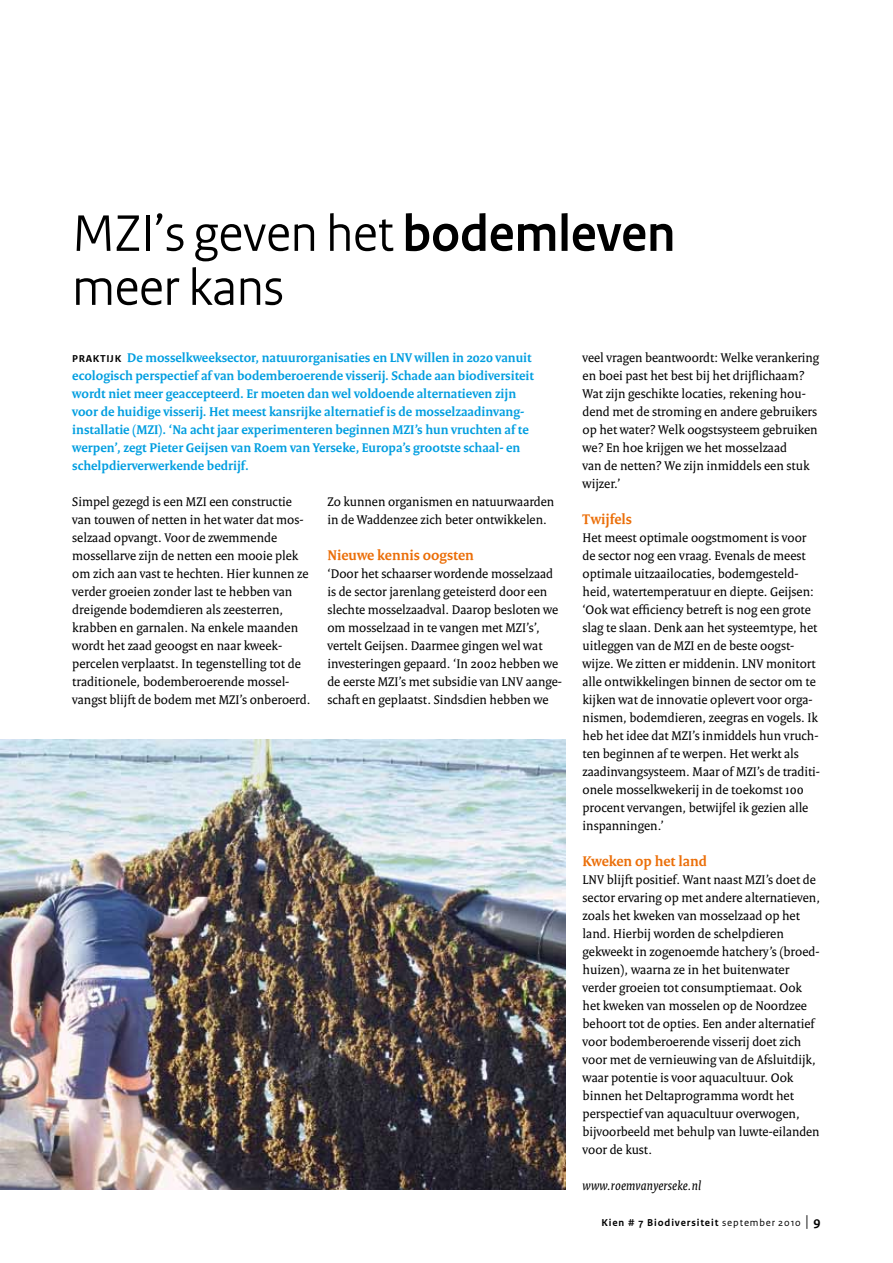
<style>
.page{position:relative;width:893px;height:1263px;background:#fff}
.page>*{position:absolute;margin:0;border:0;box-sizing:border-box;transform-origin:0 0}
.t1{font:54px/54px "Rijksoverheid Sans Heading";color:#000}
.t2{font:700 15px "Rijksoverheid Serif";color:#eb6e08}
.t3{font:13.5px/18px "Rijksoverheid Serif";color:#000}
.t4{font:700 13.5px/18px "Rijksoverheid Serif";color:#009ee0}
.t5{font:italic 13.5px "Rijksoverheid Serif";letter-spacing:.02em;color:#000}
.t6{font:700 10.5px "Rijksoverheid Sans Text";letter-spacing:.08em;color:#000}
.s1{font-weight:700}
.s2{font-family:"Rijksoverheid Sans Text";font-size:10.5px;color:#000}
.s3{font-weight:400}
.s4{font-weight:400;font-size:16.5px}
.s5{font-size:13.5px}
</style>
<div class="page">
<img style="left:0;top:740px;width:566px;height:450px">
<h1 class="t1" style="left:72px;top:207px;width:604px">MZI’s geven het <span class="s1">bodemleven </span>meer kans</h1>
<p class="t4" style="left:72px;top:348px;width:463px"><span class="s2">PRAKTIJK</span> De mosselkweeksector, natuurorganisaties en LNV willen in 2020 vanuit ecologisch perspectief af van bodemberoerende visserij. Schade aan biodiversiteit wordt niet meer geaccepteerd. Er moeten dan wel voldoende alternatieven zijn voor de huidige visserij. Het meest kansrijke alternatief is de mosselzaadinvang&shy;installatie (MZI). ‘Na acht jaar experimenteren beginnen MZI’s hun vruchten af te werpen’, zegt Pieter Geijsen van Roem van Yerseke, Europa’s grootste schaal- en schelpdierverwerkende bedrijf.</p>
<p class="t3" style="left:72px;top:492px;width:240px">Simpel gezegd is een MZI een constructie van touwen of netten in het water dat mos&shy;selzaad opvangt. Voor de zwemmende mossellarve zijn de netten een mooie plek om zich aan vast te hechten. Hier kunnen ze verder groeien zonder last te hebben van dreigende bodemdieren als zeesterren, krabben en garnalen. Na enkele maanden wordt het zaad geoogst en naar kweek&shy;percelen verplaatst. In tegenstelling tot de traditionele, bodemberoerende mossel&shy;vangst blijft de bodem met MZI’s onberoerd.</p>
<p class="t3" style="left:327px;top:492px;width:228px">Zo kunnen organismen en natuurwaarden in de Waddenzee zich beter ontwikkelen.</p>
<p class="t2" style="left:327px;top:546px;width:148px">Nieuwe kennis oogsten</p>
<p class="t3" style="left:327px;top:564px;width:236px">‘Door het schaarser wordende mosselzaad is de sector jarenlang geteisterd door een slechte mosselzaadval. Daarop besloten we om mosselzaad in te vangen met MZI’s’, vertelt Geijsen. Daarmee gingen wel wat investeringen gepaard. ‘In 2002 hebben we de eerste MZI’s met subsidie van LNV aange&shy;schaft en geplaatst. Sindsdien hebben we</p>
<p class="t3" style="left:583px;top:348px;width:238px">veel vragen beantwoordt: Welke verankering en boei past het best bij het drijflichaam?<br>Wat zijn geschikte locaties, rekening hou&shy;dend met de stroming en andere gebruikers op het water? Welk oogstsysteem gebruiken we? En hoe krijgen we het mosselzaad<br>van de netten? We zijn inmiddels een stuk wijzer.’</p>
<p class="t2" style="left:583px;top:510px;width:51px">Twijfels</p>
<p class="t3" style="left:583px;top:528px;width:239px">Het meest optimale oogstmoment is voor de sector nog een vraag. Evenals de meest optimale uitzaailocaties, bodemgesteld&shy;heid, watertemperatuur en diepte. Geijsen: ‘Ook wat efficiency betreft is nog een grote slag te slaan. Denk aan het systeemtype, het uitleggen van de MZI en de beste oogst&shy;wijze. We zitten er middenin. LNV monitort alle ontwikkelingen binnen de sector om te kijken wat de innovatie oplevert voor orga&shy;nismen, bodemdieren, zeegras en vogels. Ik heb het idee dat MZI’s inmiddels hun vruch&shy;ten beginnen af te werpen. Het werkt als zaadinvangsysteem. Maar of MZI’s de traditi&shy;onele mosselkwekerij in de toekomst 100 procent vervangen, betwijfel ik gezien alle inspanningen.’</p>
<p class="t2" style="left:583px;top:852px;width:126px">Kweken op het land</p>
<p class="t3" style="left:583px;top:870px;width:239px">LNV blijft positief. Want naast MZI’s doet de sector ervaring op met andere alternatieven, zoals het kweken van mosselzaad op het land. Hierbij worden de schelpdieren gekweekt in zogenoemde hatchery’s (broed&shy;huizen), waarna ze in het buitenwater verder groeien tot consumptiemaat. Ook het kweken van mosselen op de Noordzee behoort tot de opties. Een ander alternatief voor bodemberoerende visserij doet zich voor met de vernieuwing van de Afsluitdijk, waar potentie is voor aquacultuur. Ook binnen het Deltaprogramma wordt het perspectief van aquacultuur overwogen, bijvoorbeeld met behulp van luwte-eilanden voor de kust.</p>
<p class="t5" style="left:583px;top:1177px;width:120px">www.roemvanyerseke.nl</p>
<p class="t6" style="left:602px;top:1216px;width:221px">Kien # 7 Biodiversiteit <span class="s3">september 2010</span> <span class="s4">|</span> <span class="s5">9</span></p>
</div>
